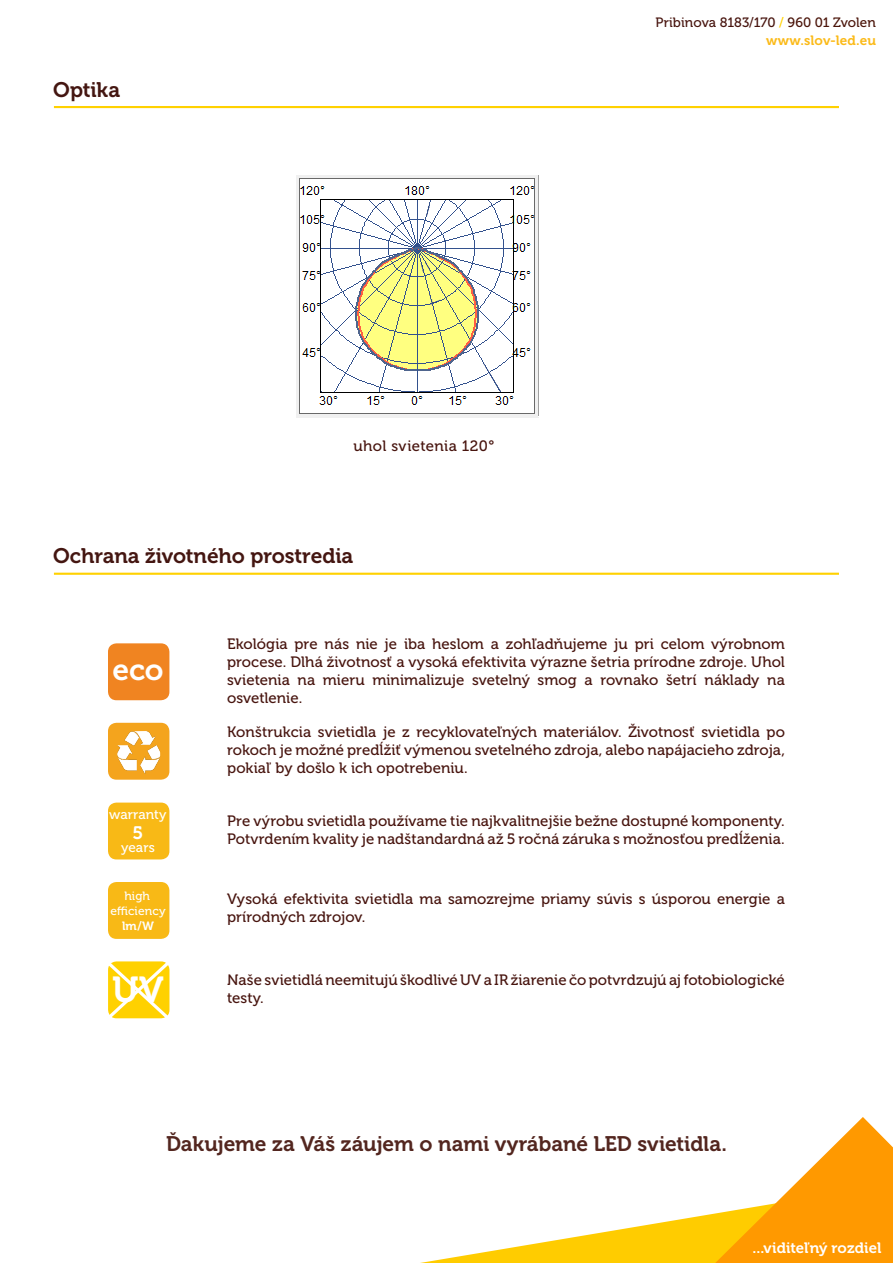
<style>
.page{position:relative;width:893px;height:1263px;background:#fff}
.page>*{position:absolute;margin:0;border:0;box-sizing:border-box;transform-origin:0 0}
.t1{font:36px "Museo 700";color:#fff}
.t2{font:30px "Museo 700";color:#fff}
.t3{font:21px "Museo 700";letter-spacing:-.005em;color:#53261f}
.t4{font:21px "Museo 700";letter-spacing:-.005em;color:#441611}
.t5{font:18px "Museo 700";color:#fff}
.t6{font:15px/18px "Museo 500";color:#48150f}
.t7{font:15px "Museo 700";color:#fff}
.t8{font:15px "Museo 500";letter-spacing:.025em;color:#48150f}
.t9{font:13.5px "Museo 500";color:#48150f}
.t10{font:13.5px "Museo 700";letter-spacing:.005em;color:#fbba18}
.t11{font:13.5px "Museo 500";letter-spacing:.005em;color:#fff}
.t12{font:12px/15px "Museo 500";letter-spacing:.01em;color:#fff;text-align:center}
.s1{color:#ffd100}
.s2{color:#4b150a}
.s3{font-family:"Museo 700"}
</style>
<div class="page">
<svg style="left:420px;top:1117px;width:473px;height:146px"></svg>
<hr style="left:54px;top:106px;width:785px;height:2px;background:#ffd100">
<hr style="left:54px;top:573px;width:785px;height:2px;background:#ffd100">
<img style="left:297px;top:176px;width:241px;height:241px">
<div style="left:108px;top:882px;width:61px;height:57px;background:#f8b916;border-radius:9px"></div>
<div style="left:108px;top:723px;width:61px;height:57px;background:#f4a41d;border-radius:9px"></div>
<img style="left:117px;top:731px;width:43px;height:43px">
<div style="left:108px;top:802px;width:61px;height:57px;background:#f8b916;border-radius:9px"></div>
<div style="left:108px;top:643px;width:61px;height:57px;background:#f08421;border-radius:9px"></div>
<svg style="left:108px;top:961px;width:62px;height:58px;background:#ffd92d"></svg>
<p class="t4" style="left:53px;top:78px;width:68px">Optika</p>
<p class="t8" style="left:354px;top:438px;width:142px">uhol svietenia 120°</p>
<p class="t4" style="left:53px;top:544px;width:302px">Ochrana životného prostredia</p>
<p class="t9" style="left:655px;top:15px;width:222px">Pribinova 8183/170 <span class="s1">/</span> <span class="s2">960 01 Zvolen</span></p>
<p class="t10" style="left:766px;top:33px;width:111px">www.slov-led.eu</p>
<p class="t2" style="left:112px;top:653px;width:53px">eco</p>
<p class="t11" style="left:109px;top:807px;width:59px">warranty</p>
<p class="t5" style="left:133px;top:823px;width:12px">5</p>
<p class="t11" style="left:121px;top:840px;width:35px">years</p>
<p class="t12" style="left:110px;top:889px;width:57px">high efficiency <span class="s3">lm/W</span></p>
<p class="t6" style="left:227px;top:635px;width:559px;text-align:justify">Ekológia pre nás nie je iba heslom a zohľadňujeme ju pri celom výrobnom procese. Dlhá životnosť a vysoká efektivita výrazne šetria prírodne zdroje. Uhol svietenia na mieru minimalizuje svetelný smog a rovnako šetrí náklady na osvetlenie.</p>
<p class="t6" style="left:227px;top:723px;width:559px;text-align:justify">Konštrukcia svietidla je z recyklovateľných materiálov. Životnosť svietidla po rokoch je možné predĺžiť výmenou svetelného zdroja, alebo napájacieho zdroja, pokiaľ by došlo k ich opotrebeniu.</p>
<p class="t6" style="left:227px;top:812px;width:559px">Pre výrobu svietidla používame tie najkvalitnejšie bežne dostupné komponenty.<br>Potvrdením kvality je nadštandardná až 5 ročná záruka s možnosťou predĺženia.</p>
<p class="t6" style="left:227px;top:890px;width:559px">Vysoká efektivita svietidla ma samozrejme priamy súvis s úsporou energie a prírodných zdrojov.</p>
<p class="t1" style="left:112px;top:970px;width:53px">UV</p>
<p class="t6" style="left:227px;top:971px;width:559px">Naše svietidlá neemitujú škodlivé UV a IR žiarenie čo potvrdzujú aj fotobiologické testy.</p>
<p class="t3" style="left:166px;top:1132px;width:562px">Ďakujeme za Váš záujem o nami vyrábané LED svietidla.</p>
<p class="t7" style="left:753px;top:1239px;width:130px">...viditeľný rozdiel</p>
</div>
